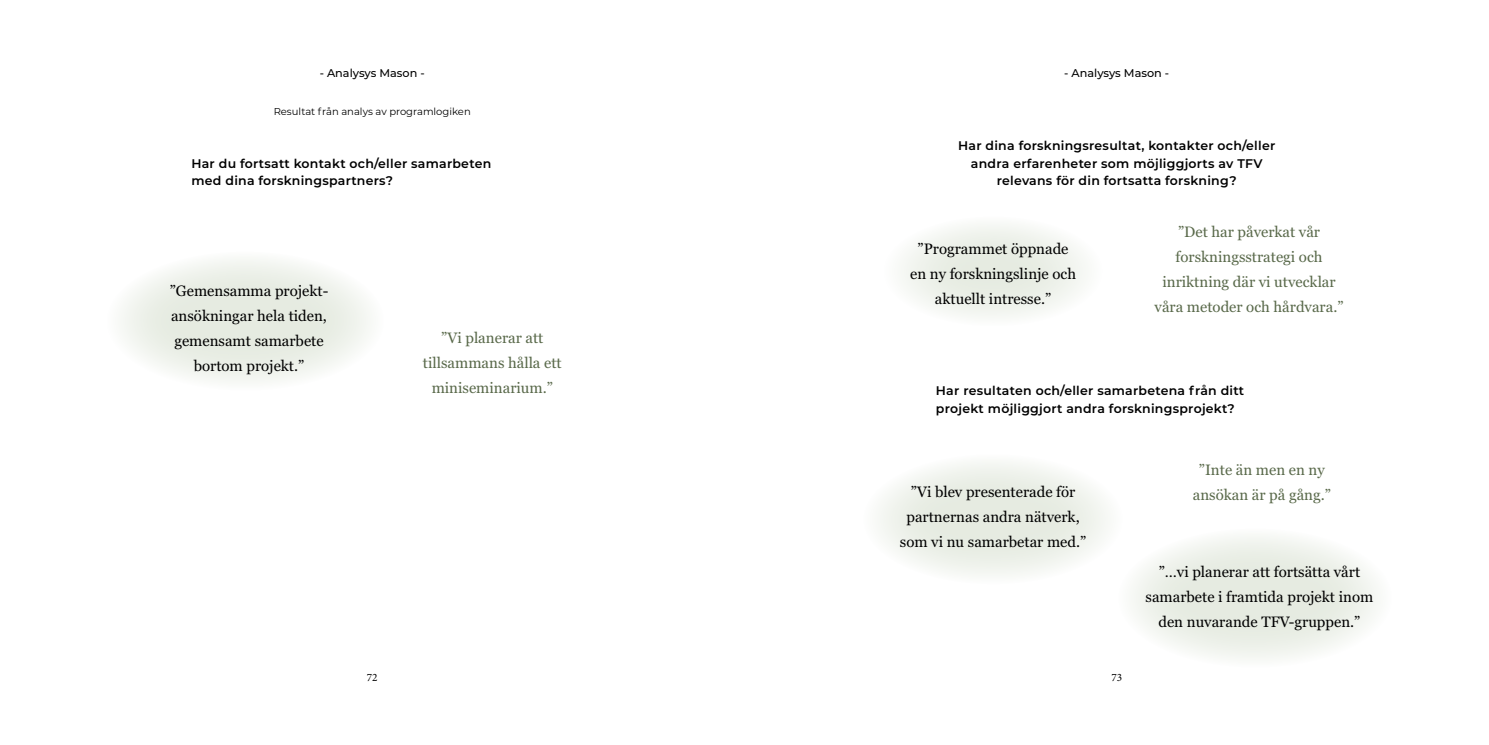
<style>
.page{position:relative;width:1489px;height:745px;background:#fff}
.page>*{position:absolute;margin:0;border:0;box-sizing:border-box;transform-origin:0 0}
.t1{font:15px/25px "Georgia Pro";color:#000;text-align:center}
.t2{font:15px/25px "Georgia Pro";color:#59694a;text-align:center}
.t3{font:600 12.5px/17.5px "Montserrat";letter-spacing:.02em;color:#000}
.t4{font:500 11.25px "Montserrat";color:#000}
.t5{font:11.25px "Minion Pro";color:#000}
.t6{font:10px "Montserrat";color:#000}
</style>
<div class="page">
<svg style="left:106px;top:251px;width:278px;height:139px;fill:#ecf0e9"></svg>
<svg style="left:863px;top:454px;width:259px;height:130px;fill:#eef1eb"></svg>
<svg style="left:883px;top:216px;width:219px;height:110px;fill:#f1f4ee"></svg>
<svg style="left:1118px;top:528px;width:274px;height:139px;fill:#ecf0e9"></svg>
<p class="t4" style="left:320px;top:65px;width:106px">- Analysys Mason -</p>
<p class="t4" style="left:1064px;top:65px;width:106px">- Analysys Mason -</p>
<p class="t6" style="left:274px;top:105px;width:198px">Resultat från analys av programlogiken</p>
<p class="t3" style="left:191px;top:154px;width:301px">Har du fortsatt kontakt och/eller samarbeten med dina forskningspartners?</p>
<p class="t3" style="left:958px;top:136px;width:318px;text-align:center">Har dina forskningsresultat, kontakter och/eller andra erfarenheter som möjliggjorts av TFV relevans för din fortsatta forskning?</p>
<p class="t1" style="left:170px;top:279px;width:160px">”Gemensamma projekt&shy;ansökningar hela tiden, gemensamt samarbete bortom projekt.”</p>
<p class="t2" style="left:423px;top:326px;width:140px">”Vi planerar att tillsammans hålla ett miniseminarium.”</p>
<p class="t1" style="left:910px;top:236px;width:167px">”Programmet öppnade en ny forskningslinje och aktuellt intresse.”</p>
<p class="t2" style="left:1154px;top:220px;width:190px">”Det har påverkat vår forskningsstrategi och inriktning där vi utvecklar våra metoder och hårdvara.”</p>
<p class="t3" style="left:935px;top:381px;width:310px">Har resultaten och/eller samarbetena från ditt projekt möjliggjort andra forskningsprojekt?</p>
<p class="t2" style="left:1198px;top:457px;width:127px">”Inte än men en ny</p>
<p class="t1" style="left:910px;top:480px;width:166px">”Vi blev presenterade för</p>
<p class="t2" style="left:1192px;top:482px;width:140px">ansökan är på gång.”</p>
<p class="t1" style="left:899px;top:505px;width:188px">partnernas andra nätverk, som vi nu samarbetar med.”</p>
<p class="t1" style="left:1145px;top:559px;width:229px">”…vi planerar att fortsätta vårt samarbete i framtida projekt inom den nuvarande TFV-gruppen.”</p>
<p class="t5" style="left:367px;top:669px;width:12px">72</p>
<p class="t5" style="left:1111px;top:669px;width:12px">73</p>
</div>
